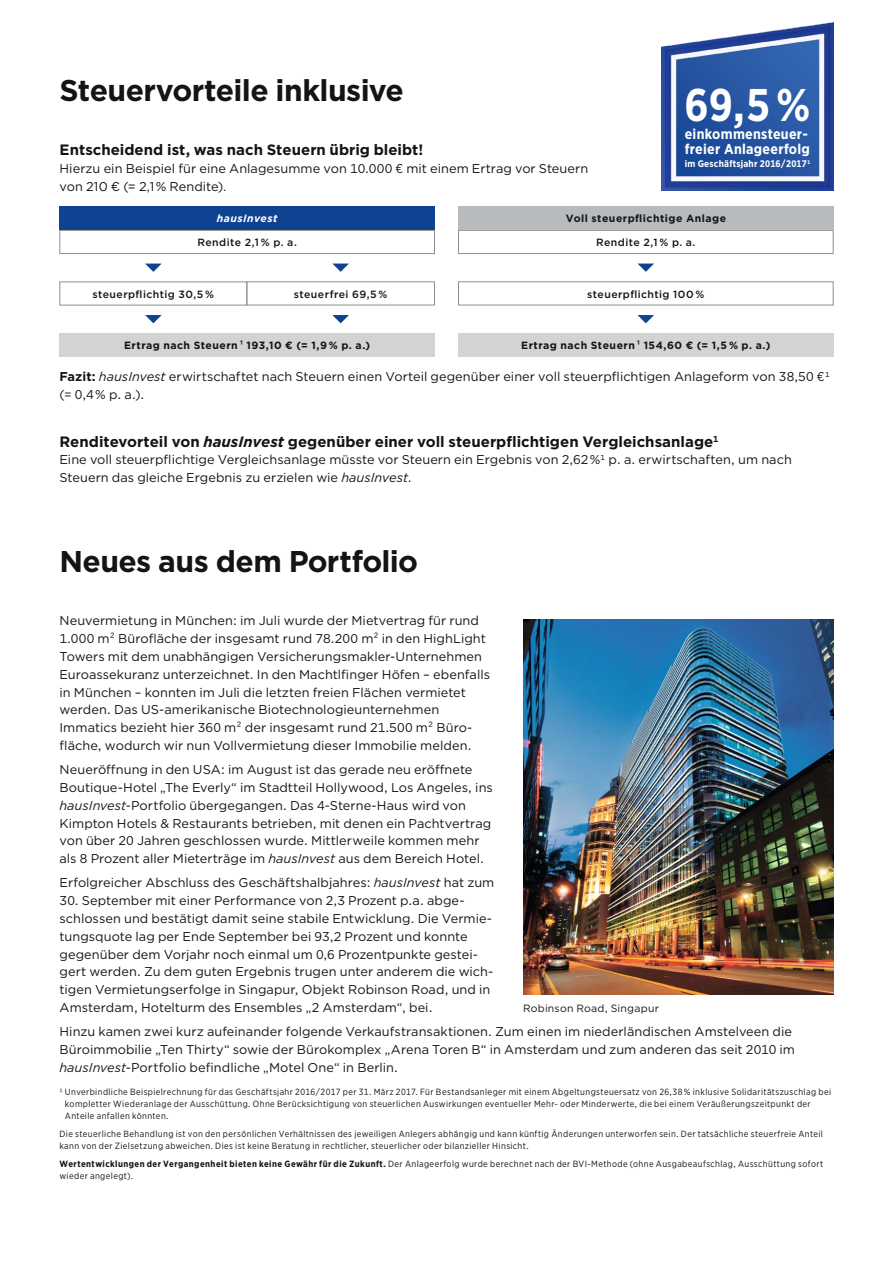
<style>
.page{position:relative;width:893px;height:1263px;background:#fff}
.page>*{position:absolute;margin:0;border:0;box-sizing:border-box;transform-origin:0 0}
.t1{font:700 45.75px "Gotham Narrow";color:#fff}
.t2{font:700 30px "Gotham";letter-spacing:-.02em;color:#141415}
.t3{font:700 15px "Gotham";color:#141415}
.t4{font:700 14.25px/15px "Gotham Narrow";letter-spacing:.02em;color:#fff}
.t5{font:12.75px/17.9px "Gotham";letter-spacing:.005em;color:#141415}
.t6{font:700 10.5px "Gotham";letter-spacing:.045em;color:#141414}
.t7{font:500 10.5px "Gotham";letter-spacing:.04em;color:#141415}
.t8{font:10.5px "Gotham";letter-spacing:.02em;color:#141415}
.t9{font:italic 700 10.5px "Gotham";letter-spacing:.045em;color:#fff}
.t10{font:700 9.6px "Gotham Narrow";letter-spacing:.02em;color:#fff}
.t11{font:9px/11.9px "Gotham Narrow";letter-spacing:.045em;color:#141415}
.s1{font-weight:700}
.s2{font-style:italic}
</style>
<div class="page">
<svg style="left:145px;top:264px;width:16px;height:8px"></svg>
<svg style="left:145px;top:315px;width:17px;height:8px"></svg>
<svg style="left:333px;top:264px;width:16px;height:8px"></svg>
<svg style="left:638px;top:264px;width:16px;height:8px"></svg>
<svg style="left:637px;top:315px;width:17px;height:8px"></svg>
<svg style="left:332px;top:315px;width:17px;height:8px"></svg>
<img style="left:523px;top:619px;width:310px;height:375px">
<img style="left:662px;top:23px;width:171px;height:167px">
<svg style="left:59px;top:230px;width:376px;height:24px"></svg>
<svg style="left:59px;top:281px;width:376px;height:25px"></svg>
<svg style="left:458px;top:230px;width:376px;height:24px"></svg>
<svg style="left:458px;top:281px;width:376px;height:25px"></svg>
<div style="left:60px;top:206px;width:375px;height:24px;background:#0f4291"></div>
<div style="left:458px;top:206px;width:376px;height:24px;background:#b7bbbe"></div>
<div style="left:458px;top:333px;width:375px;height:24px;background:#d2d3d3"></div>
<div style="left:60px;top:333px;width:375px;height:24px;background:#d2d3d3"></div>
<h2 class="t2" style="left:60px;top:71px;width:346px">Steuervorteile inklusive</h2>
<h1 class="t1" style="left:685px;top:76px;width:127px">69,5 %</h1>
<p class="t4" style="left:685px;top:126px;width:127px">einkommensteuer&shy;freier Anlageerfolg</p>
<p class="t10" style="left:685px;top:157px;width:127px">im Geschäftsjahr 2016/20171</p>
<p class="t3" style="left:60px;top:140px;width:365px">Entscheidend ist, was nach Steuern übrig bleibt!</p>
<p class="t5" style="left:60px;top:159px;width:530px">Hierzu ein Beispiel für eine Anlagesumme von 10.000 € mit einem Ertrag vor Steuern von 210 € (= 2,1 % Rendite).</p>
<p class="t9" style="left:217px;top:212px;width:62px">hausInvest</p>
<p class="t6" style="left:566px;top:212px;width:162px">Voll steuerpflichtige Anlage</p>
<p class="t7" style="left:197px;top:236px;width:101px">Rendite 2,1 % p. a.</p>
<p class="t7" style="left:92px;top:287px;width:123px">steuerpflichtig 30,5 %</p>
<p class="t7" style="left:294px;top:287px;width:95px">steuerfrei 69,5 %</p>
<p class="t7" style="left:596px;top:236px;width:101px">Rendite 2,1 % p. a.</p>
<p class="t7" style="left:587px;top:287px;width:119px">steuerpflichtig 100 %</p>
<p class="t6" style="left:124px;top:338px;width:248px">Ertrag nach Steuern ¹ 193,10 € (= 1,9 % p. a.)</p>
<p class="t6" style="left:521px;top:338px;width:251px">Ertrag nach Steuern ¹ 154,60 € (= 1,5 % p. a.)</p>
<p class="t5" style="left:60px;top:367px;width:772px"><span class="s1">Fazit:</span> <span class="s2">hausInvest</span> erwirtschaftet nach Steuern einen Vorteil gegenüber einer voll steuerpflichtigen Anlageform von 38,50 €1 (= 0,4 % p. a.).</p>
<p class="t3" style="left:60px;top:431px;width:660px">Renditevorteil von <span class="s2">hausInvest</span> gegenüber einer voll steuerpflichtigen Vergleichsanlage<sup>1</sup></p>
<p class="t5" style="left:60px;top:451px;width:734px">Eine voll steuerpflichtige Vergleichsanlage müsste vor Steuern ein Ergebnis von 2,62 %1 p. a. erwirtschaften, um nach<br>Steuern das gleiche Ergebnis zu erzielen wie <span class="s2">hausInvest</span>.</p>
<h2 class="t2" style="left:60px;top:541px;width:360px">Neues aus dem Portfolio</h2>
<p class="t5" style="left:60px;top:611px;width:432px">Neuvermietung in München: im Juli wurde der Mietvertrag für rund 1.000 m² Bürofläche der insgesamt rund 78.200 m² in den HighLight Towers mit dem unabhängigen Versicherungsmakler-Unternehmen Euroassekuranz unterzeichnet. In den Machtlfinger Höfen – ebenfalls in München – konnten im Juli die letzten freien Flächen vermietet werden. Das US-amerikanische Biotechnologieunternehmen Immatics bezieht hier 360 m² der insgesamt rund 21.500 m² Büro&shy;fläche, wodurch wir nun Vollvermietung dieser Immobilie melden.</p>
<p class="t5" style="left:60px;top:760px;width:435px">Neueröffnung in den USA: im August ist das gerade neu eröffnete Boutique-Hotel „The Everly“ im Stadtteil Hollywood, Los Angeles, ins <span class="s2">hausInvest</span>-Portfolio übergegangen. Das 4-Sterne-Haus wird von Kimpton Hotels &amp; Restaurants betrieben, mit denen ein Pachtvertrag von über 20 Jahren geschlossen wurde. Mittlerweile kommen mehr als 8 Prozent aller Mieterträge im <span class="s2">hausInvest</span> aus dem Bereich Hotel.</p>
<p class="t5" style="left:60px;top:873px;width:436px">Erfolgreicher Abschluss des Geschäftshalbjahres: <span class="s2">hausInvest</span> hat zum</p>
<p class="t5" style="left:60px;top:891px;width:435px">30. September mit einer Performance von 2,3 Prozent p.a. abge&shy;schlossen und bestätigt damit seine stabile Entwicklung. Die Vermie&shy;tungsquote lag per Ende September bei 93,2 Prozent und konnte gegenüber dem Vorjahr noch einmal um 0,6 Prozentpunkte gestei&shy;gert werden. Zu dem guten Ergebnis trugen unter anderem die wich&shy;tigen Vermietungserfolge in Singapur, Objekt Robinson Road, und in Amsterdam, Hotelturm des Ensembles „2 Amsterdam“, bei.</p>
<p class="t5" style="left:60px;top:1022px;width:737px">Hinzu kamen zwei kurz aufeinander folgende Verkaufstransaktionen. Zum einen im niederländischen Amstelveen die<br>Büroimmobilie „Ten Thirty“ sowie der Bürokomplex „Arena Toren B“ in Amsterdam und zum anderen das seit 2010 im <span class="s2">hausInvest</span>-Portfolio befindliche „Motel One“ in Berlin.</p>
<p class="t8" style="left:523px;top:1002px;width:137px">Robinson Road, Singapur</p>
<p class="t11" style="left:65px;top:1086px;width:768px;text-indent:-5px">1 Unverbindliche Beispielrechnung für das Geschäftsjahr 2016/2017 per 31. März 2017. Für Bestandsanleger mit einem Abgeltungsteuersatz von 26,38 % inklusive Solidaritätszuschlag bei kompletter Wiederanlage der Ausschüttung. Ohne Berücksichtigung von steuerlichen Auswirkungen eventueller Mehr- oder Minderwerte, die bei einem Veräußerungszeitpunkt der<br>Anteile anfallen könnten.</p>
<p class="t11" style="left:60px;top:1128px;width:765px">Die steuerliche Behandlung ist von den persönlichen Verhältnissen des jeweiligen Anlegers abhängig und kann künftig Änderungen unterworfen sein. Der tatsächliche steuerfreie Anteil kann von der Zielsetzung abweichen. Dies ist keine Beratung in rechtlicher, steuerlicher oder bilanzieller Hinsicht.</p>
<p class="t11" style="left:60px;top:1157px;width:765px"><span class="s1">Wertentwicklungen der Vergangenheit bieten keine Gewähr für die Zukunft.</span> Der Anlageerfolg wurde berechnet nach der BVI-Methode (ohne Ausgabeaufschlag, Ausschüttung sofort wieder angelegt).</p>
</div>
